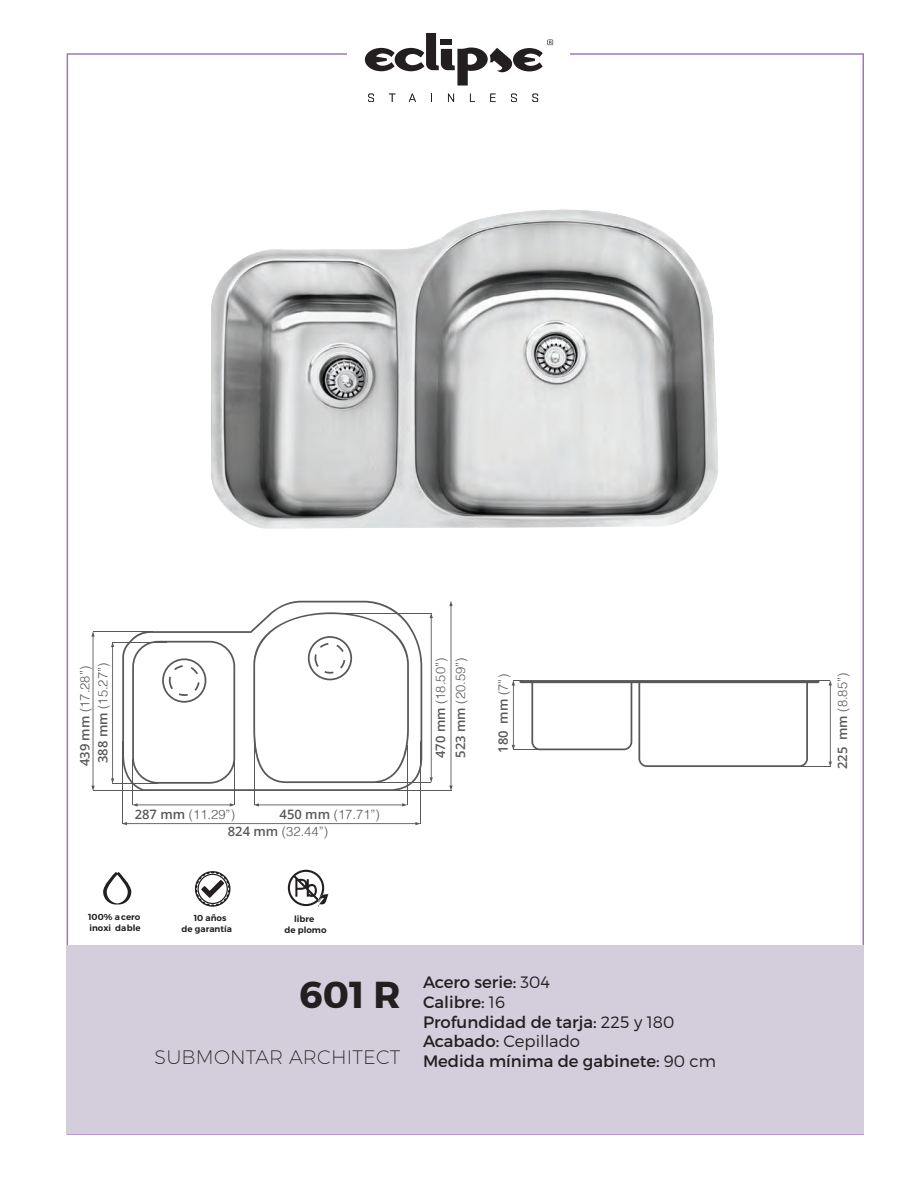
<style>
.page{position:relative;width:918px;height:1188px;background:#fff}
.page>*{position:absolute;margin:0;border:0;box-sizing:border-box;transform-origin:0 0}
.t1{font:700 37.5px "Montserrat";color:#231f20}
.t2{font:200 19.5px "Montserrat";letter-spacing:.01em;color:#231f20}
.t3{font:16.5px/19.8px "Montserrat";color:#231f20}
.t4{font:300 13.05px/17.4px "Helvetica";color:#57585a}
.t5{font:600 13.05px "Open Sans";color:#57585a}
.t6{font:600 8.7px/10.5px "Montserrat";color:#231f20}
.s1{font-family:"Open Sans";font-weight:600}
.s2{font-family:"Helvetica";font-weight:300}
.s3{font-weight:300}
</style>
<div class="page">
<svg style="left:368px;top:94px;width:6px;height:8px"></svg>
<svg style="left:389px;top:94px;width:6px;height:8px"></svg>
<svg style="left:409px;top:94px;width:7px;height:8px"></svg>
<svg style="left:448px;top:94px;width:6px;height:8px"></svg>
<svg style="left:470px;top:94px;width:5px;height:8px"></svg>
<svg style="left:490px;top:94px;width:6px;height:8px"></svg>
<svg style="left:511px;top:94px;width:6px;height:8px"></svg>
<svg style="left:532px;top:94px;width:6px;height:8px"></svg>
<svg style="left:365px;top:33px;width:188px;height:53px"></svg>
<div style="left:67px;top:945px;width:797px;height:189px;background:#d4cddc"></div>
<svg style="left:103px;top:872px;width:28px;height:33px"></svg>
<svg style="left:195px;top:871px;width:35px;height:36px"></svg>
<svg style="left:288px;top:870px;width:41px;height:37px"></svg>
<svg style="left:512px;top:680px;width:320px;height:87px"></svg>
<svg style="left:122px;top:601px;width:300px;height:190px"></svg>
<hr style="left:342px;top:782px;width:89px;height:1px;background:#57585a">
<hr style="left:93px;top:631px;width:59px;height:1px;background:#57585a">
<hr style="left:113px;top:783px;width:45px;height:1px;background:#57585a">
<svg style="left:111px;top:642px;width:3px;height:142px"></svg>
<hr style="left:332px;top:613px;width:99px;height:1px;background:#57585a">
<hr style="left:113px;top:642px;width:54px;height:1px;background:#57585a">
<hr style="left:93px;top:790px;width:51px;height:1px;background:#57585a">
<svg style="left:91px;top:631px;width:4px;height:160px"></svg>
<svg style="left:430px;top:613px;width:3px;height:170px"></svg>
<hr style="left:391px;top:790px;width:60px;height:1px;background:#57585a">
<svg style="left:449px;top:601px;width:4px;height:190px"></svg>
<hr style="left:122px;top:741px;width:1px;height:83px;background:#57585a">
<hr style="left:420px;top:741px;width:1px;height:83px;background:#57585a">
<svg style="left:123px;top:822px;width:297px;height:3px"></svg>
<hr style="left:254px;top:737px;width:1px;height:68px;background:#57585a">
<hr style="left:407px;top:746px;width:1px;height:59px;background:#57585a">
<svg style="left:254px;top:803px;width:153px;height:4px"></svg>
<hr style="left:234px;top:759px;width:1px;height:46px;background:#57585a">
<hr style="left:132px;top:759px;width:1px;height:46px;background:#57585a">
<svg style="left:133px;top:803px;width:102px;height:4px"></svg>
<svg style="left:253px;top:612px;width:156px;height:171px"></svg>
<svg style="left:132px;top:641px;width:103px;height:143px"></svg>
<img style="left:211px;top:209px;width:507px;height:320px">
<p class="t4" style="left:75px;top:766px;width:102px;rotate:-90deg"><span class="s1">439 mm</span> (17.28”)</p>
<p class="t4" style="left:451px;top:758px;width:102px;rotate:-90deg"><span class="s1">523 mm</span> (20.59”)</p>
<p class="t4" style="left:431px;top:758px;width:102px;rotate:-90deg"><span class="s1">470 mm</span> (18.50”)</p>
<p class="t4" style="left:93px;top:763px;width:102px;rotate:-90deg"><span class="s1">388 mm</span> (15.27”)</p>
<p class="t4" style="left:135px;top:805px;width:102px"><span class="s1">287 mm</span> (11.29”)</p>
<p class="t4" style="left:228px;top:805px;width:154px;text-indent:52px"><span class="s1">450 mm</span> (17.71”)<br><span class="s1">824 mm</span> (32.44”)</p>
<p class="t6" style="left:88px;top:912px;width:54px">100% a cero inoxi dable</p>
<p class="t6" style="left:182px;top:913px;width:52px;text-indent:12px">10 años de garantía</p>
<p class="t6" style="left:285px;top:914px;width:44px;text-align:center">libre<br>de plomo</p>
<p class="t5" style="left:494px;top:753px;width:80px;rotate:-90deg">180 mm <span class="s2">(7”)</span></p>
<h1 class="t1" style="left:299px;top:972px;width:103px">601 R</h1>
<h2 class="t2" style="left:155px;top:1045px;width:247px">SUBMONTAR ARCHITECT</h2>
<p class="t3" style="left:423px;top:972px;width:295px">Acero serie: <span class="s3">304<br></span>Calibre: <span class="s3">16<br></span>Profundidad de tarja: <span class="s3">225 y 180<br></span>Acabado: <span class="s3">Cepillado<br></span>Medida mínima de gabinete: <span class="s3">90 cm</span></p>
<p class="t4" style="left:833px;top:769px;width:98px;rotate:-90deg"><span class="s1">225 mm</span> (8.85”)</p>
</div>
